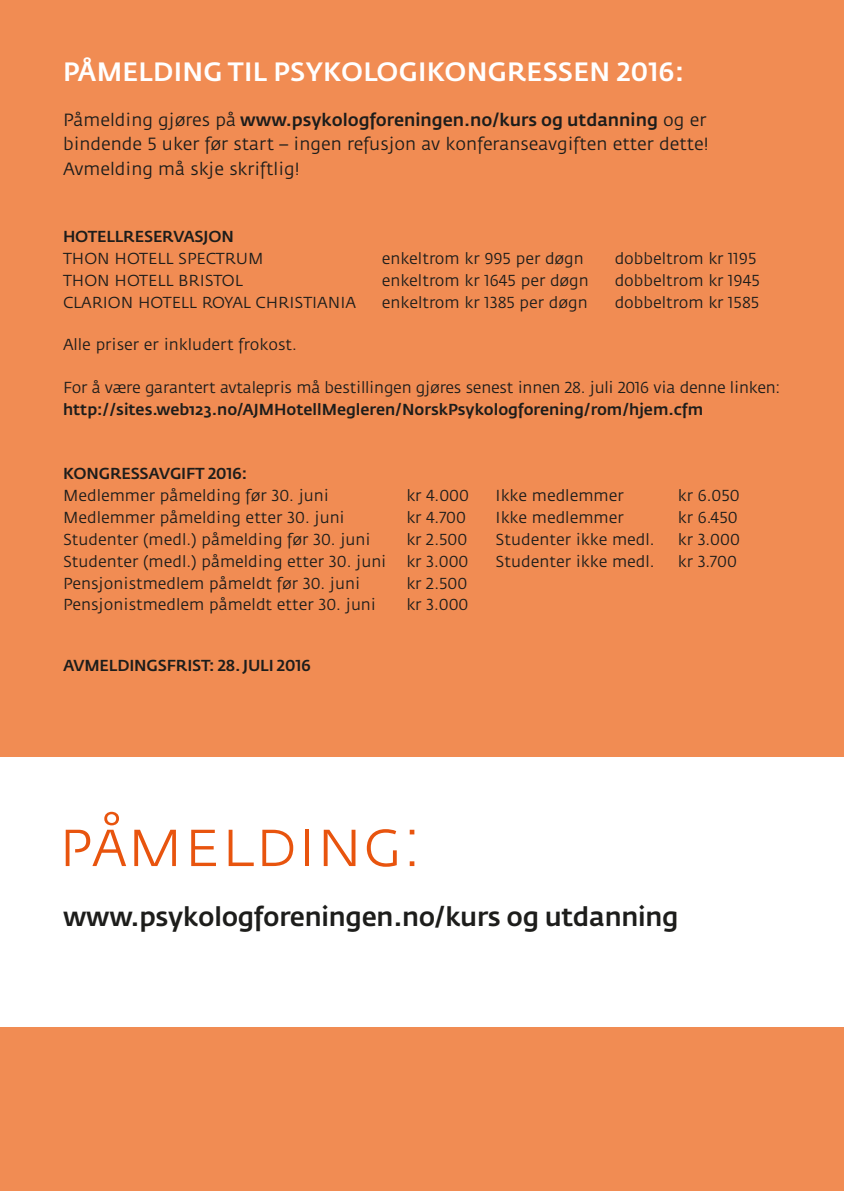
<style>
.page{position:relative;width:844px;height:1191px;background:#fff}
.page>*{position:absolute;margin:0;border:0;box-sizing:border-box;transform-origin:0 0}
.Brødtekst{font:66.5px "Fedra Sans Light SC";letter-spacing:-.01em;color:#e8540e}
.Brødtekst-2{font:500 26.25px "Fedra Sans Std";letter-spacing:-.01em;color:#1d1d1b}
.Brødtekst-3{font:500 26.25px "Fedra Sans Std";letter-spacing:.01em;color:#fff}
.Brødtekst_Sans{font:17.5px/24.5px "Fedra Sans";color:#1d1d1b}
.Brødtekst_Sans-2{font:15.75px/21.9px "Fedra Sans";color:#1d1d1b}
.Brødtekst_Sans-3{font:500 15.75px "Fedra Sans Std";letter-spacing:-.01em;color:#1d1d1b}
.s1{font-family:"Fedra Sans Std";font-weight:500}
</style>
<div class="page">
<div style="left:0;top:0;width:843px;height:1191px;background:#f18c53"></div>
<div style="left:0;top:757px;width:843px;height:270px;background:#fff"></div>
<p class="Brødtekst-3" style="left:63px;top:55px;width:622px">PÅMELDING TIL PSYKOLOGIKONGRESSEN 2016:</p>
<p class="Brødtekst_Sans" style="left:63px;top:108px;width:647px">Påmelding gjøres på <span class="s1">www.psykologforeningen.no/kurs og utdanning</span> og er bindende 5 uker før start – ingen refusjon av konferanseavgiften etter dette!<br>Avmelding må skje skriftlig!</p>
<p class="Brødtekst_Sans-3" style="left:63px;top:227px;width:172px">HOTELLRESERVASJON</p>
<p class="Brødtekst_Sans-2" style="left:63px;top:248px;width:202px">THON HOTELL SPECTRUM</p>
<p class="Brødtekst_Sans-2" style="left:381px;top:248px;width:203px">enkeltrom kr 995 per døgn</p>
<p class="Brødtekst_Sans-2" style="left:614px;top:248px;width:143px">dobbeltrom kr 1195</p>
<p class="Brødtekst_Sans-2" style="left:63px;top:270px;width:181px">THON HOTELL BRISTOL</p>
<p class="Brødtekst_Sans-2" style="left:381px;top:270px;width:208px">enkeltrom kr 1645 per døgn</p>
<p class="Brødtekst_Sans-2" style="left:614px;top:270px;width:146px">dobbeltrom kr 1945</p>
<p class="Brødtekst_Sans-2" style="left:63px;top:292px;width:294px">CLARION HOTELL ROYAL CHRISTIANIA</p>
<p class="Brødtekst_Sans-2" style="left:382px;top:292px;width:207px">enkeltrom kr 1385 per døgn</p>
<p class="Brødtekst_Sans-2" style="left:614px;top:292px;width:146px">dobbeltrom kr 1585</p>
<p class="Brødtekst_Sans-2" style="left:63px;top:334px;width:235px">Alle priser er inkludert frokost.</p>
<p class="Brødtekst_Sans-2" style="left:63px;top:377px;width:718px">For å være garantert avtalepris må bestillingen gjøres senest innen 28. juli 2016 via denne linken: <span class="s1">http://sites.web123.no/AJMHotellMegleren/NorskPsykologforening/rom/hjem.cfm</span></p>
<p class="Brødtekst_Sans-3" style="left:63px;top:464px;width:185px">KONGRESSAVGIFT 2016:</p>
<p class="Brødtekst_Sans-2" style="left:63px;top:485px;width:267px">Medlemmer påmelding før 30. juni</p>
<p class="Brødtekst_Sans-2" style="left:406px;top:485px;width:64px">kr 4.000</p>
<p class="Brødtekst_Sans-2" style="left:495px;top:485px;width:129px">Ikke medlemmer</p>
<p class="Brødtekst_Sans-2" style="left:677px;top:485px;width:63px">kr 6.050</p>
<p class="Brødtekst_Sans-2" style="left:63px;top:507px;width:283px">Medlemmer påmelding etter 30. juni</p>
<p class="Brødtekst_Sans-2" style="left:406px;top:507px;width:61px">kr 4.700</p>
<p class="Brødtekst_Sans-2" style="left:495px;top:507px;width:129px">Ikke medlemmer</p>
<p class="Brødtekst_Sans-2" style="left:677px;top:507px;width:61px">kr 6.450</p>
<p class="Brødtekst_Sans-2" style="left:63px;top:529px;width:309px">Studenter (medl.) påmelding før 30. juni</p>
<p class="Brødtekst_Sans-2" style="left:406px;top:529px;width:62px">kr 2.500</p>
<p class="Brødtekst_Sans-2" style="left:495px;top:529px;width:160px">Studenter ikke medl.</p>
<p class="Brødtekst_Sans-2" style="left:677px;top:529px;width:64px">kr 3.000</p>
<p class="Brødtekst_Sans-2" style="left:63px;top:551px;width:325px">Studenter (medl.) påmelding etter 30. juni</p>
<p class="Brødtekst_Sans-2" style="left:406px;top:551px;width:64px">kr 3.000</p>
<p class="Brødtekst_Sans-2" style="left:495px;top:551px;width:160px">Studenter ikke medl.</p>
<p class="Brødtekst_Sans-2" style="left:677px;top:551px;width:60px">kr 3.700</p>
<p class="Brødtekst_Sans-2" style="left:63px;top:572px;width:299px">Pensjonistmedlem påmeldt før 30. juni</p>
<p class="Brødtekst_Sans-2" style="left:406px;top:572px;width:62px">kr 2.500</p>
<p class="Brødtekst_Sans-2" style="left:63px;top:594px;width:314px">Pensjonistmedlem påmeldt etter 30. juni</p>
<p class="Brødtekst_Sans-2" style="left:406px;top:594px;width:64px">kr 3.000</p>
<p class="Brødtekst_Sans-3" style="left:63px;top:655px;width:249px">AVMELDINGSFRIST: 28. JULI 2016</p>
<p class="Brødtekst" style="left:58px;top:807px;width:366px">påmelding:</p>
<p class="Brødtekst-2" style="left:63px;top:901px;width:617px">www.psykologforeningen.no/kurs og utdanning</p>
</div>
